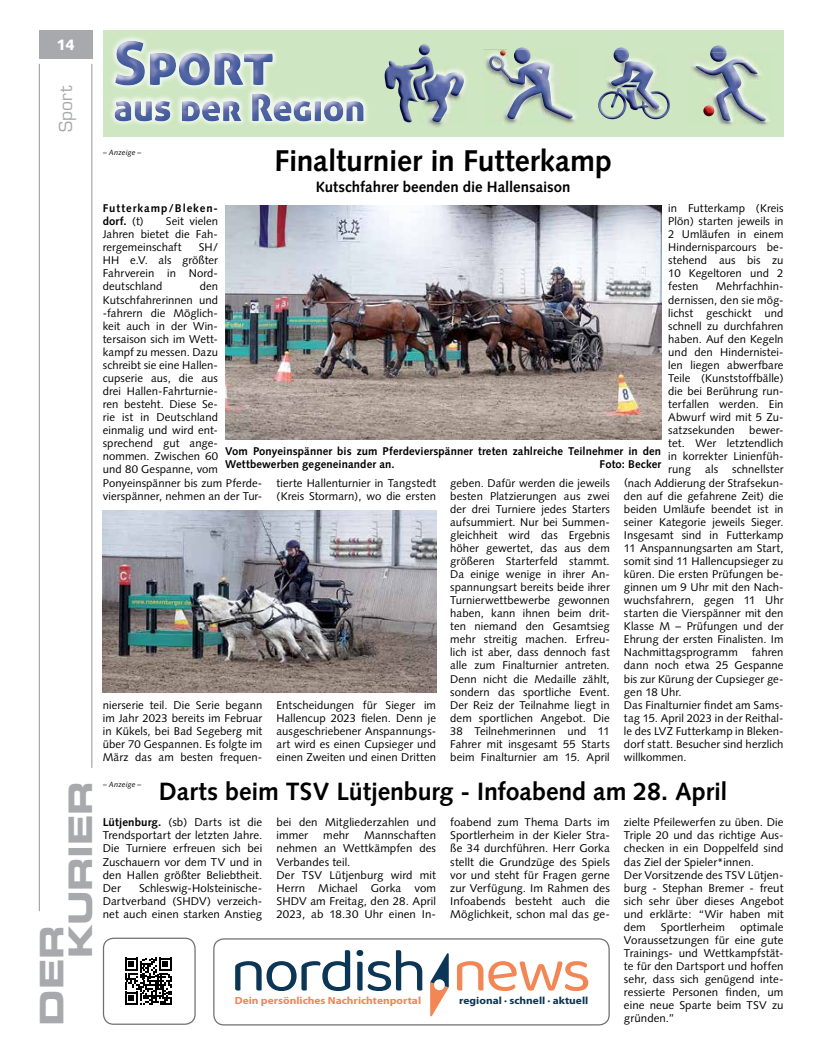
<style>
.page{position:relative;width:819px;height:1053px;background:#fff}
.page>*{position:absolute;margin:0;border:0;box-sizing:border-box;transform-origin:0 0}
.t1{font:32.5px/28.9px "Eurostile LT Std Bold Ex 2";letter-spacing:-.01em;color:#a7a9ac}
.t2{font:700 30px "Syntax LT Std";letter-spacing:-.005em;color:#000}
.t3{font:700 25px "Syntax LT Std";letter-spacing:-.005em;color:#000}
.t4{font:17.5px "Eurostile LT Std";color:#a7a9ac}
.t5{font:700 15px "Syntax LT Std";color:#000}
.t6{font:900 15px "Syntax LT Std";color:#fff}
.t7{font:11.25px/13px "Syntax";letter-spacing:.005em;color:#000;text-align:justify}
.t8{font:700 11.25px/12.5px "Syntax LT Std";letter-spacing:.01em;color:#000}
.t9{font:700 11.25px/13px "Syntax";letter-spacing:.085em;color:#000}
.t10{font:700 10.38px "Myriad Pro";color:#f28654;scale:1.1 1}
.t11{font:700 10.38px "Myriad Pro";color:#0b3656;scale:1.1 1}
.t12{font:italic 7.5px "Syntax LT Std";letter-spacing:.015em;color:#000}
.s1{font-weight:400}
.s2{font-weight:700}
</style>
<div class="page">
<hr style="left:39px;top:64px;width:1px;height:847px;background:#939598">
<hr style="left:92px;top:64px;width:1px;height:703px;background:#939598">
<div style="left:39px;top:30px;width:53px;height:29px;background:#a7a9ac"></div>
<div style="left:103px;top:30px;width:680px;height:106px;background:#cee6c1"></div>
<img style="left:111px;top:37px;width:257px;height:88px">
<img style="left:115px;top:41px;width:158px;height:44px">
<img style="left:115px;top:93px;width:248px;height:28px">
<svg style="left:712px;top:45px;width:12px;height:3px"></svg>
<img style="left:710px;top:48px;width:16px;height:4px">
<img style="left:691px;top:52px;width:78px;height:74px">
<img style="left:695px;top:63px;width:70px;height:58px">
<svg style="left:727px;top:59px;width:31px;height:15px"></svg>
<svg style="left:713px;top:70px;width:3px;height:6px"></svg>
<svg style="left:703px;top:105px;width:11px;height:11px"></svg>
<svg style="left:616px;top:47px;width:10px;height:3px"></svg>
<img style="left:613px;top:50px;width:16px;height:5px">
<img style="left:606px;top:55px;width:38px;height:32px">
<img style="left:611px;top:61px;width:46px;height:26px">
<img style="left:598px;top:87px;width:72px;height:31px">
<svg style="left:621px;top:85px;width:15px;height:2px"></svg>
<img style="left:505px;top:121px;width:70px;height:3px">
<img style="left:485px;top:51px;width:91px;height:70px">
<img style="left:489px;top:56px;width:83px;height:63px">
<svg style="left:516px;top:47px;width:11px;height:3px"></svg>
<img style="left:514px;top:50px;width:16px;height:14px">
<svg style="left:491px;top:50px;width:14px;height:22px"></svg>
<svg style="left:419px;top:44px;width:11px;height:11px"></svg>
<img style="left:465px;top:75px;width:2px;height:12px">
<img style="left:428px;top:68px;width:37px;height:59px">
<img style="left:446px;top:72px;width:15px;height:3px">
<img style="left:433px;top:75px;width:13px;height:32px">
<svg style="left:434px;top:74px;width:13px;height:5px"></svg>
<svg style="left:433px;top:107px;width:9px;height:15px"></svg>
<img style="left:384px;top:57px;width:49px;height:65px">
<img style="left:225px;top:206px;width:436px;height:233px">
<img style="left:103px;top:510px;width:333px;height:182px">
<div style="left:213px;top:938px;width:396px;height:87px;border:1px solid #6d6e71;border-radius:10px"></div>
<div style="left:103px;top:937px;width:93px;height:87px;border:1px solid #6d6e71;border-radius:10px"></div>
<svg style="left:235px;top:950px;width:115px;height:40px"></svg>
<svg style="left:356px;top:950px;width:66px;height:40px"></svg>
<svg style="left:457px;top:961px;width:131px;height:29px"></svg>
<svg style="left:430px;top:953px;width:19px;height:63px"></svg>
<svg style="left:125px;top:957px;width:47px;height:47px"></svg>
<p class="t6" style="left:56px;top:36px;width:20px">14</p>
<p class="t4" style="left:55px;top:132px;width:47px;rotate:-90deg">Sport</p>
<p class="t1" style="left:37px;top:958px;width:179px;text-indent:-67px;rotate:-90deg">DER<br>KURIER</p>
<p class="t12" style="left:103px;top:147px;width:40px">– Anzeige –</p>
<p class="t2" style="left:274px;top:144px;width:338px">Finalturnier in Futterkamp</p>
<p class="t5" style="left:316px;top:179px;width:256px">Kutschfahrer beenden die Hallensaison</p>
<p class="t7" style="left:668px;top:201px;width:117px">in Futterkamp (Kreis Plön) starten jeweils in 2 Umläufen in einem Hindernisparcours be&shy;stehend aus bis zu 10 Kegeltoren und 2 festen</p>
<p class="t9" style="left:103px;top:202px;width:117px">Futterkamp/Bleken&shy;dorf. <span class="s1">(t)</span></p>
<p class="t7" style="left:103px;top:215px;width:117px;text-indent:63px">Seit vielen Jahren bietet die Fah&shy;rergemeinschaft</p>
<p class="t7" style="left:103px;top:241px;width:117px;text-indent:96px">SH/ HH e.V. als größter Fahrverein in Nord&shy;deutschland</p>
<p class="t7" style="left:668px;top:280px;width:117px;text-indent:47px">Mehrfachhin&shy;dernissen, den sie mög&shy;lichst geschickt und schnell zu durchfahren haben. Auf den Kegeln und den Hindernistei&shy;len liegen abwerfbare Teile (Kunststoffbälle) die bei Berührung run&shy;terfallen werden. Ein Abwurf wird mit 5 Zu&shy;satzsekunden</p>
<p class="t7" style="left:103px;top:280px;width:161px;text-align:left;text-indent:97px">den<br>Kutschfahrerinnen und<br>-fahrern die Möglich-<br>keit auch in der Win&shy;tersaison sich im Wett-<br>kampf zu messen. Dazu<br>schreibt sie eine Hallen-<br>cupserie aus, die aus<br>drei Hallen-Fahrturnie-<br>ren besteht. Diese Se-<br>rie ist in Deutschland<br>einmalig und wird ent&shy;sprechend gut ange&shy;nommen. Zwischen 60<br>und 80 Gespanne, vom<br>Ponyeinspänner bis zum Pferde&shy;vierspänner, nehmen an der Tur-</p>
<p class="t7" style="left:668px;top:424px;width:117px;text-indent:81px">bewer&shy;tet. Wer letztendlich in korrekter Linienfüh&shy;rung</p>
<p class="t8" style="left:225px;top:445px;width:437px">Vom Ponyeinspänner bis zum Pferdevierspänner treten zahlreiche Teilnehmer in den<br>Wettbewerben gegeneinander an.</p>
<p class="t8" style="left:599px;top:457px;width:63px">Foto: Becker</p>
<p class="t7" style="left:624px;top:463px;width:161px;text-align:left;text-indent:108px">schnellster (nach Addierung der Strafsekun&shy;den auf die gefahrene Zeit) die beiden Umläufe beendet ist in seiner Kategorie jeweils Sieger.<br>Insgesamt sind in Futterkamp<br>11 Anspannungsarten am Start, somit sind 11 Hallencupsieger zu küren. Die ersten Prüfungen be&shy;ginnen um 9 Uhr mit den Nach&shy;wuchsfahrern, gegen 11 Uhr starten die Vierspänner mit den<br>Klasse M – Prüfungen und der<br>Ehrung der ersten Finalisten. Im<br>Nachmittagsprogramm fahren dann noch etwa 25 Gespanne bis zur Kürung der Cupsieger ge&shy;gen 18 Uhr.<br>Das Finalturnier findet am Sams&shy;tag 15. April 2023 in der Reithal&shy;le des LVZ Futterkamp in Bleken&shy;dorf statt. Besucher sind herzlich willkommen.</p>
<p class="t7" style="left:705px;top:463px;width:14px">als</p>
<p class="t7" style="left:450px;top:476px;width:161px">geben. Dafür werden die jeweils besten Platzierungen aus zwei der drei Turniere jedes Starters aufsummiert. Nur bei Summen&shy;gleichheit wird das Ergebnis höher gewertet, das aus dem größeren Starterfeld stammt.<br>Da einige wenige in ihrer An&shy;spannungsart bereits beide ihrer Turnierwettbewerbe gewonnen haben, kann ihnen beim drit&shy;ten niemand den Gesamtsieg mehr streitig machen. Erfreu&shy;lich ist aber, dass dennoch fast alle zum Finalturnier antreten.<br>Denn nicht die Medaille zählt, sondern das sportliche Event.<br>Der Reiz der Teilnahme liegt in dem sportlichen Angebot. Die 38 Teilnehmerinnen und 11<br>Fahrer mit insgesamt 55 Starts beim Finalturnier am 15. April</p>
<p class="t7" style="left:276px;top:476px;width:161px">tierte Hallenturnier in Tangstedt (Kreis Stormarn), wo die ersten</p>
<p class="t7" style="left:276px;top:698px;width:161px">Entscheidungen für Sieger im Hallencup 2023 fielen. Denn je ausgeschriebener Anspannungs&shy;art wird es einen Cupsieger und einen Zweiten und einen Dritten</p>
<p class="t7" style="left:103px;top:698px;width:161px">nierserie teil. Die Serie begann im Jahr 2023 bereits im Februar in Kükels, bei Bad Segeberg mit über 70 Gespannen. Es folgte im März das am besten frequen-</p>
<p class="t12" style="left:103px;top:779px;width:40px">– Anzeige –</p>
<p class="t3" style="left:159px;top:777px;width:570px">Darts beim TSV Lütjenburg - Infoabend am 28. April</p>
<p class="t7" style="left:103px;top:815px;width:161px"><span class="s2">Lütjenburg.</span> (sb) Darts ist die Trendsportart der letzten Jahre.<br>Die Turniere erfreuen sich bei Zuschauern vor dem TV und in den Hallen größter Beliebtheit.<br>Der</p>
<p class="t7" style="left:103px;top:881px;width:161px;text-indent:36px">Schleswig-Holsteinische-Dartverband (SHDV) verzeich&shy;net auch einen starken Anstieg</p>
<p class="t7" style="left:276px;top:815px;width:161px">bei den Mitgliederzahlen und immer</p>
<p class="t7" style="left:276px;top:829px;width:161px;text-align:left;text-indent:88px">Mannschaften nehmen an Wettkämpfen des<br>Verbandes teil.<br>Der TSV Lütjenburg wird mit<br>Herrn Michael Gorka vom<br>SHDV am Freitag, den 28. April<br>2023, ab 18.30 Uhr einen In-</p>
<p class="t7" style="left:323px;top:829px;width:27px">mehr</p>
<p class="t7" style="left:450px;top:815px;width:161px">foabend zum Thema Darts im Sportlerheim in der Kieler Stra&shy;ße 34 durchführen. Herr Gorka stellt die Grundzüge des Spiels vor und steht für Fragen gerne zur Verfügung. Im Rahmen des Infoabends besteht auch die Möglichkeit, schon mal das ge-</p>
<p class="t10" style="left:235px;top:994px;width:171px">Dein persönliches Nachrichtenportal</p>
<p class="t11" style="left:459px;top:994px;width:119px">regional · schnell · aktuell</p>
<p class="t7" style="left:624px;top:815px;width:161px;text-align:left">zielte Pfeilewerfen zu üben. Die<br>Triple 20 und das richtige Aus&shy;checken in ein Doppelfeld sind das Ziel der Spieler*innen.<br>Der Vorsitzende des TSV Lütjen&shy;burg - Stephan Bremer - freut sich sehr über dieses Angebot und erklärte: “Wir haben mit dem</p>
<p class="t7" style="left:624px;top:920px;width:161px;text-indent:116px">optimale Voraussetzungen für eine gute Trainings- und Wettkampfstät&shy;te für den Dartsport und hoffen sehr, dass sich genügend inte&shy;ressierte Personen finden, um eine neue Sparte beim TSV zu gründen.”</p>
<p class="t7" style="left:661px;top:920px;width:66px">Sportlerheim</p>
</div>
